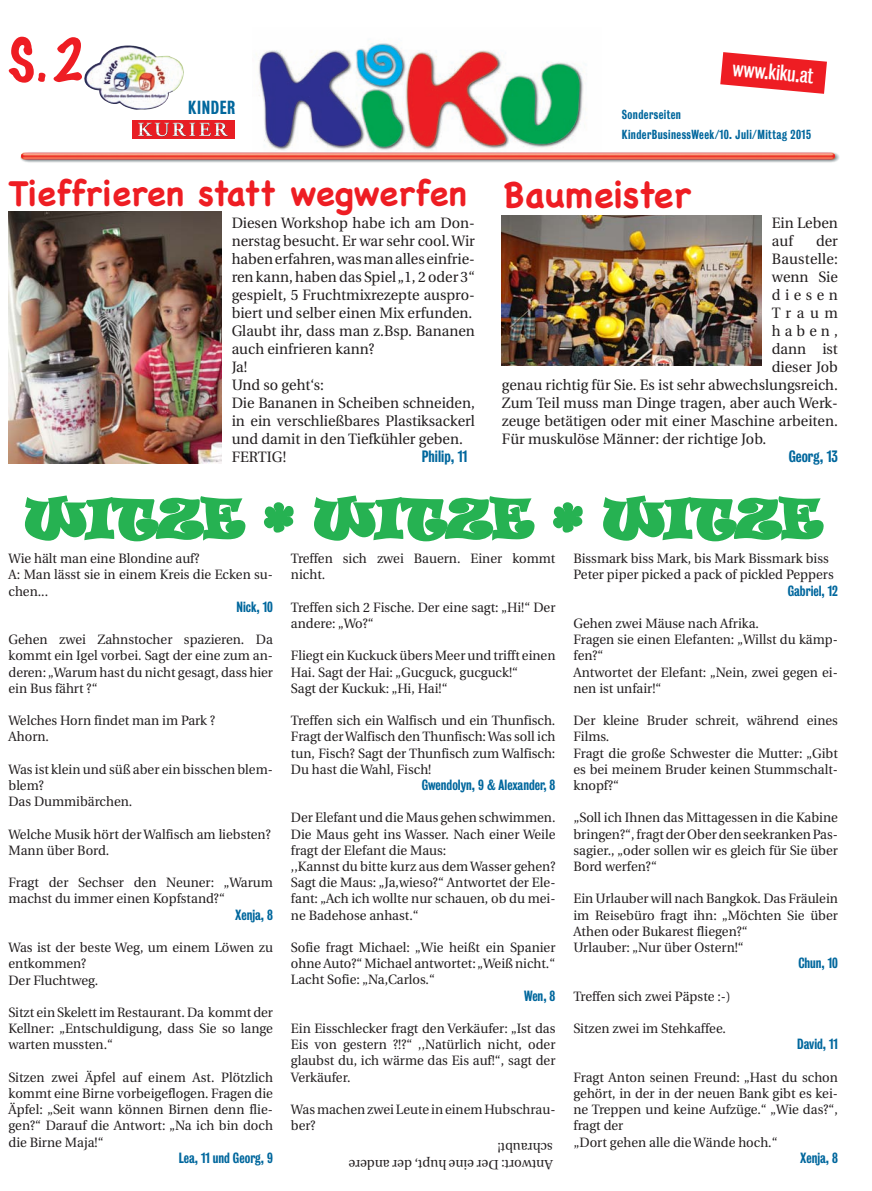
<style>
.page{position:relative;width:872px;height:1191px;background:#fff}
.page>*{position:absolute;margin:0;border:0;box-sizing:border-box;transform-origin:0 0}
.t1{font:100 54px "Marker Felt";color:#ee1d23}
.t2{font:49.5px "Ravie";letter-spacing:-.01em;color:#26b252}
.t3{font:700 34.5px "Chalkboard";color:#ee1d23}
.t4{font:20.4px "Bureau Grotesque Three Three";color:#fff}
.t5{font:17.25px "Bureau Grotesque Three Five";letter-spacing:.035em;color:#00679d}
.t6{font:15px/18px "Utopia";color:#231f20}
.t7{font:15px "Bureau Grotesque Three Five";color:#00679d}
.t8{font:13.5px/16.2px "Utopia";color:#231f20}
.t9{font:13.5px "Bureau Grotesque Three Five";color:#00679d}
.t10{font:12px/20.4px "Bureau Grotesque Three Five";letter-spacing:.035em;color:#00679d}
.s1{font-size:36px}
</style>
<div class="page">
<svg style="left:132px;top:120px;width:102px;height:19px"></svg>
<svg style="left:138px;top:123px;width:90px;height:13px"></svg>
<svg style="left:720px;top:52px;width:107px;height:42px"></svg>
<img style="left:20px;top:152px;width:819px;height:11px">
<img style="left:258px;top:43px;width:326px;height:108px">
<img style="left:84px;top:45px;width:100px;height:65px">
<svg style="left:23px;top:281px;width:223px;height:261px"></svg>
<svg style="left:264px;top:502px;width:30px;height:31px"></svg>
<svg style="left:314px;top:281px;width:221px;height:261px"></svg>
<svg style="left:553px;top:502px;width:30px;height:31px"></svg>
<svg style="left:603px;top:495px;width:221px;height:47px"></svg>
<img style="left:9px;top:211px;width:212px;height:252px">
<img style="left:502px;top:216px;width:259px;height:150px">
<h1 class="t1" style="left:8px;top:34px;width:76px">S.2</h1>
<p class="t5" style="left:188px;top:97px;width:49px">KINDER</p>
<h3 class="t4" style="left:734px;top:57px;width:82px;rotate:5deg">www.kiku.at</h3>
<p class="t10" style="left:621px;top:104px;width:191px">Sonderseiten<br>KinderBusinessWeek/10. Juli/Mittag 2015</p>
<h3 class="t3" style="left:9px;top:173px;width:683px">Tieffrieren statt wegwerfen <span class="s1">Baumeister</span></h3>
<p class="t6" style="left:232px;top:214px;width:245px">Diesen Workshop habe ich am Don&shy;nerstag besucht. Er war sehr cool. Wir haben erfahren, was man alles einfrie&shy;ren kann, haben das Spiel „1, 2 oder 3“ gespielt, 5 Fruchtmixrezepte auspro&shy;biert und selber einen Mix erfunden.<br>Glaubt ihr, dass man z.Bsp. Bananen auch einfrieren kann?<br>Ja!<br>Und so geht‘s:<br>Die Bananen in Scheiben schneiden, in ein verschließbares Plastiksackerl und damit in den Tiefkühler geben.<br>FERTIG!</p>
<p class="t6" style="left:772px;top:214px;width:68px">Ein Leben auf</p>
<p class="t6" style="left:816px;top:232px;width:23px">der</p>
<p class="t6" style="left:772px;top:250px;width:68px">Baustelle:</p>
<p class="t6" style="left:772px;top:268px;width:68px">wenn Sie</p>
<p class="t6" style="left:772px;top:286px;width:68px">diesen</p>
<p class="t6" style="left:772px;top:304px;width:68px">Traum</p>
<p class="t6" style="left:772px;top:322px;width:67px">haben,</p>
<p class="t6" style="left:772px;top:340px;width:68px">dann ist</p>
<p class="t6" style="left:772px;top:358px;width:68px">dieser Job</p>
<p class="t6" style="left:502px;top:376px;width:337px">genau richtig für Sie. Es ist sehr abwechslungsreich.</p>
<p class="t6" style="left:502px;top:394px;width:337px">Zum Teil muss man Dinge tragen, aber auch Werk-</p>
<p class="t6" style="left:502px;top:412px;width:337px">zeuge betätigen oder mit einer Maschine arbeiten.</p>
<p class="t6" style="left:502px;top:430px;width:266px">Für muskulöse Männer: der richtige Job.</p>
<p class="t7" style="left:788px;top:447px;width:51px">Georg, 13</p>
<p class="t7" style="left:422px;top:447px;width:47px">Philip, 11</p>
<h2 class="t2" style="left:24px;top:485px;width:800px">WITZE * WITZE * WITZE</h2>
<p class="t8" style="left:9px;top:551px;width:266px">Wie hält man eine Blondine auf?<br>A: Man lässt sie in einem Kreis die Ecken su&shy;chen...</p>
<p class="t9" style="left:236px;top:599px;width:38px">Nick‚ 10</p>
<p class="t8" style="left:9px;top:632px;width:266px;text-align:justify">Gehen zwei Zahnstocher spazieren. Da kommt ein Igel vorbei. Sagt der eine zum an&shy;deren: „Warum hast du nicht gesagt, dass hier ein Bus fährt ?“</p>
<p class="t8" style="left:9px;top:713px;width:208px">Welches Horn findet man im Park ?<br>Ahorn.</p>
<p class="t8" style="left:9px;top:761px;width:266px">Was ist klein und süß aber ein bisschen blem&shy;blem?<br>Das Dummibärchen.</p>
<p class="t8" style="left:9px;top:826px;width:264px">Welche Musik hört der Walfisch am liebsten?<br>Mann über Bord.</p>
<p class="t8" style="left:9px;top:875px;width:266px">Fragt der Sechser den Neuner: „Warum machst du immer einen Kopfstand?“</p>
<p class="t9" style="left:235px;top:906px;width:39px">Xenja, 8</p>
<p class="t8" style="left:9px;top:939px;width:266px">Was ist der beste Weg, um einem Löwen zu entkommen?<br>Der Fluchtweg.</p>
<p class="t8" style="left:9px;top:1004px;width:266px;text-align:justify">Sitzt ein Skelett im Restaurant. Da kommt der Kellner: „Entschuldigung, dass Sie so lange warten mussten.“</p>
<p class="t8" style="left:9px;top:1069px;width:266px;text-align:justify">Sitzen zwei Äpfel auf einem Ast. Plötzlich kommt eine Birne vorbeigeflogen. Fragen die Äpfel: „Seit wann können Birnen denn flie&shy;gen?“ Darauf die Antwort: „Na ich bin doch die Birne Maja!“</p>
<p class="t9" style="left:179px;top:1149px;width:96px">Lea, 11 und Georg, 9</p>
<p class="t8" style="left:291px;top:550px;width:266px">Treffen sich zwei Bauern. Einer kommt nicht.</p>
<p class="t8" style="left:291px;top:599px;width:266px">Treffen sich 2 Fische. Der eine sagt: „Hi!“ Der andere: „Wo?“</p>
<p class="t8" style="left:291px;top:648px;width:266px">Fliegt ein Kuckuck übers Meer und trifft einen<br>Hai. Sagt der Hai: „Gucguck, gucguck!“<br>Sagt der Kuckuk: „Hi, Hai!“</p>
<p class="t8" style="left:291px;top:712px;width:266px;text-align:justify">Treffen sich ein Walfisch und ein Thunfisch.<br>Fragt der Walfisch den Thunfisch: Was soll ich tun, Fisch? Sagt der Thunfisch zum Walfisch:<br>Du hast die Wahl, Fisch!</p>
<p class="t9" style="left:422px;top:777px;width:135px">Gwendolyn, 9 &amp; Alexander, 8</p>
<p class="t8" style="left:291px;top:810px;width:266px">Der Elefant und die Maus gehen schwimmen.<br>Die Maus geht ins Wasser. Nach einer Weile fragt der Elefant die Maus:<br>,,Kannst du bitte kurz aus dem Wasser gehen?<br>Sagt die Maus: „Ja,wieso?“ Antwortet der Ele&shy;fant: „Ach ich wollte nur schauen, ob du mei&shy;ne Badehose anhast.“</p>
<p class="t8" style="left:291px;top:939px;width:266px;text-align:justify">Sofie fragt Michael: „Wie heißt ein Spanier ohne Auto?“ Michael antwortet: „Weiß nicht.“ Lacht Sofie: „Na,Carlos.“</p>
<p class="t9" style="left:524px;top:987px;width:33px">Wen, 8</p>
<p class="t8" style="left:291px;top:1020px;width:266px;text-align:justify">Ein Eisschlecker fragt den Verkäufer: „Ist das Eis von gestern ?!?“ ‚‚Natürlich nicht, oder glaubst du, ich wärme das Eis auf!“, sagt der Verkäufer.</p>
<p class="t8" style="left:291px;top:1101px;width:266px">Was machen zwei Leute in einem Hubschrau&shy;ber?</p>
<p class="t8" style="left:553px;top:1172px;width:206px;rotate:-180deg">Antwort: Der eine hupt, der andere schraubt!</p>
<p class="t8" style="left:573px;top:551px;width:262px">Bissmark biss Mark, bis Mark Bissmark biss<br>Peter piper picked a pack of pickled Peppers</p>
<p class="t9" style="left:787px;top:582px;width:52px">Gabriel, 12</p>
<p class="t8" style="left:573px;top:615px;width:266px">Gehen zwei Mäuse nach Afrika.<br>Fragen sie einen Elefanten: „Willst du kämp&shy;fen?“<br>Antwortet der Elefant: „Nein, zwei gegen ei&shy;nen ist unfair!“</p>
<p class="t8" style="left:573px;top:713px;width:266px">Der kleine Bruder schreit, während eines<br>Films.<br>Fragt die große Schwester die Mutter: „Gibt es bei meinem Bruder keinen Stummschalt&shy;knopf?“</p>
<p class="t8" style="left:573px;top:810px;width:266px;text-align:justify">„Soll ich Ihnen das Mittagessen in die Kabine bringen?“, fragt der Ober den seekranken Pas&shy;sagier., „oder sollen wir es gleich für Sie über Bord werfen?“</p>
<p class="t8" style="left:573px;top:891px;width:266px">Ein Urlauber will nach Bangkok. Das Fräulein im Reisebüro fragt ihn: „Möchten Sie über Athen oder Bukarest fliegen?“<br>Urlauber: „Nur über Ostern!“</p>
<p class="t9" style="left:798px;top:955px;width:41px">Chun, 10</p>
<p class="t8" style="left:573px;top:988px;width:159px">Treffen sich zwei Päpste :-)</p>
<p class="t8" style="left:573px;top:1020px;width:154px">Sitzen zwei im Stehkaffee.</p>
<p class="t9" style="left:797px;top:1036px;width:42px">David, 11</p>
<p class="t8" style="left:573px;top:1069px;width:266px">Fragt Anton seinen Freund: „Hast du schon gehört, in der in der neuen Bank gibt es kei&shy;ne Treppen und keine Aufzüge.“ „Wie das?“, fragt der<br>„Dort gehen alle die Wände hoch.“</p>
<p class="t9" style="left:800px;top:1149px;width:39px">Xenja, 8</p>
</div>
